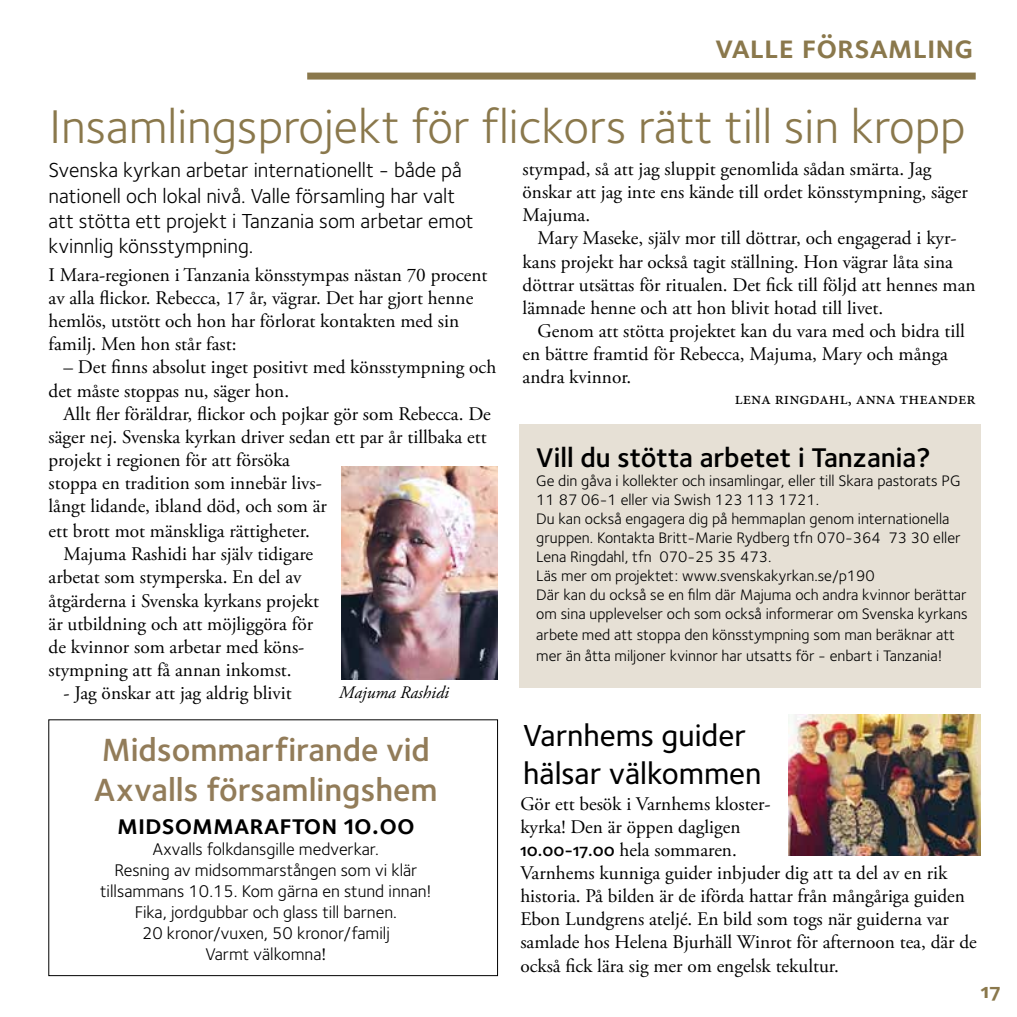
<style>
.page{position:relative;width:1017px;height:1017px;background:#fff}
.page>*{position:absolute;margin:0;border:0;box-sizing:border-box;transform-origin:0 0}
.t1{font:49px "Foundry Sterling";color:#8a784c}
.t2{font:600 33.25px/39.9px "Foundry Sterling";color:#927c59}
.t3{font:33.25px "Foundry Sterling Demi Expert";color:#8a784c}
.t4{font:500 31.5px/37.8px "Foundry Sterling";color:#000}
.t5{font:600 28px "Foundry Sterling";color:#000}
.t6{font:28px "Foundry Sterling Demi Expert";color:#000}
.t7{font:21px/25.2px "Foundry Sterling";color:#000}
.t8{font:21px "Foundry Sterling Bold Expert";color:#8a784c}
.t9{font:19.25px/23.1px "Adobe Garamond Pro";letter-spacing:-.01em;color:#000}
.t10{font:17.5px/21px "Foundry Sterling";color:#000;text-align:center}
.t11{font:17.5px "Minion Pro";color:#000}
.t12{font:italic 17.5px "Adobe Garamond Pro";color:#000}
.t13{font:15.75px/18.9px "Foundry Sterling";color:#000}
.s1{font-family:"Minion Pro"}
.s2{font-family:"Foundry Sterling Demi Expert";font-size:17.5px}
</style>
<div class="page">
<div style="left:307px;top:73px;width:669px;height:7px;background:#8a784c"></div>
<div style="left:48px;top:719px;width:450px;height:257px;border:1px solid #000"></div>
<img style="left:342px;top:466px;width:156px;height:214px">
<div style="left:519px;top:424px;width:462px;height:264px;background:#e6e0d5"></div>
<img style="left:789px;top:714px;width:192px;height:142px">
<h2 class="t3" style="left:715px;top:23px;width:260px">valle församling</h2>
<h1 class="t1" style="left:50px;top:92px;width:917px">Insamlingsprojekt för flickors rätt till sin kropp</h1>
<p class="t7" style="left:49px;top:157px;width:427px">Svenska kyrkan arbetar internationellt - både på nationell och lokal nivå. Valle församling har valt att stötta ett projekt i Tanzania som arbetar emot kvinnlig könsstympning.</p>
<p class="t9" style="left:49px;top:264px;width:440px">I Mara-regionen i Tanzania könsstympas nästan 70 procent av alla flickor. Rebecca, 17 år, vägrar. Det har gjort henne hemlös, utstött och hon har förlorat kontakten med sin familj. Men hon står fast:</p>
<p class="t9" style="left:49px;top:356px;width:449px;text-indent:15px">– Det finns absolut inget positivt med könsstympning och det måste stoppas nu, säger hon.</p>
<p class="t9" style="left:49px;top:403px;width:444px;text-indent:15px">Allt fler föräldrar, flickor och pojkar gör som Rebecca. De säger nej. Svenska kyrkan driver sedan ett par år tillbaka ett projekt i regionen för att försöka<br>stoppa en tradition som innebär livs-<br>långt lidande, ibland död, och som är</p>
<p class="t9" style="left:49px;top:520px;width:263px">ett brott mot mänskliga rättigheter.</p>
<p class="t9" style="left:63px;top:543px;width:251px">Majuma Rashidi har själv tidigare</p>
<p class="t9" style="left:49px;top:566px;width:255px">arbetat som stymperska. En del av</p>
<p class="t9" style="left:49px;top:590px;width:272px">åtgärderna i Svenska kyrkans projekt</p>
<p class="t9" style="left:49px;top:613px;width:266px">är utbildning och att möjliggöra för</p>
<p class="t9" style="left:49px;top:636px;width:257px">de kvinnor som arbetar med köns-</p>
<p class="t9" style="left:49px;top:659px;width:245px">stympning att få annan inkomst.</p>
<p class="t9" style="left:63px;top:682px;width:230px">- Jag önskar att jag aldrig blivit</p>
<p class="t12" style="left:339px;top:681px;width:111px">Majuma Rashidi</p>
<h2 class="t2" style="left:94px;top:729px;width:345px">Midsommarfirande vid<br>Axvalls församlingshem</h2>
<h3 class="t6" style="left:117px;top:805px;width:299px">midsommarafton 10.00</h3>
<p class="t10" style="left:100px;top:838px;width:333px">Axvalls folkdansgille medverkar.<br>Resning av midsommarstången som vi klär tillsammans 10.15. Kom gärna en stund innan!<br>Fika, jordgubbar och glass till barnen.<br>20 kronor/vuxen, 50 kronor/familj<br>Varmt välkomna<span class="s1">!</span></p>
<p class="t9" style="left:523px;top:158px;width:447px">stympad, så att jag sluppit genomlida sådan smärta. Jag önskar att jag inte ens kände till ordet könsstympning, säger<br>Majuma.</p>
<p class="t9" style="left:523px;top:227px;width:455px;text-indent:15px">Mary Maseke, själv mor till döttrar, och engagerad i kyr&shy;kans projekt har också tagit ställning. Hon vägrar låta sina döttrar utsättas för ritualen. Det fick till följd att hennes man lämnade henne och att hon blivit hotad till livet.</p>
<p class="t9" style="left:523px;top:320px;width:444px;text-indent:15px">Genom att stötta projektet kan du vara med och bidra till en bättre framtid för Rebecca, Majuma, Mary och många andra kvinnor.</p>
<p class="t11" style="left:735px;top:387px;width:242px">lena ringdahl, anna theander</p>
<h3 class="t5" style="left:536px;top:438px;width:396px">Vill du stötta arbetet i Tanzania?</h3>
<p class="t13" style="left:536px;top:471px;width:433px">Ge din gåva i kollekter och insamlingar, eller till Skara pastorats PG 11 87 06-1 eller via Swish 123 113 1721.<br>Du kan också engagera dig på hemmaplan genom internationella gruppen. Kontakta Britt-Marie Rydberg tfn 070-364 73 30 eller Lena Ringdahl, tfn 070-25 35 473.<br>Läs mer om projektet: www.svenskakyrkan.se/p190<br>Där kan du också se en film där Majuma och andra kvinnor berättar om sina upplevelser och som också informerar om Svenska kyrkans</p>
<p class="t13" style="left:536px;top:623px;width:420px;line-height:21px">arbete med att stoppa den könsstympning som man beräknar att mer än åtta miljoner kvinnor har utsatts för - enbart i Tanzania!</p>
<h3 class="t4" style="left:523px;top:716px;width:240px">Varnhems guider hälsar välkommen</h3>
<p class="t9" style="left:520px;top:793px;width:458px">Gör ett besök i Varnhems kloster-<br>kyrka! Den är öppen dagligen<br><span class="s2">10.00-17.00</span> hela sommaren.<br>Varnhems kunniga guider inbjuder dig att ta del av en rik historia. På bilden är de iförda hattar från mångåriga guiden Ebon Lundgrens ateljé. En bild som togs när guiderna var samlade hos Helena Bjurhäll Winrot för afternoon tea, där de också fick lära sig mer om engelsk tekultur.</p>
<p class="t8" style="left:980px;top:976px;width:22px">17</p>
</div>
